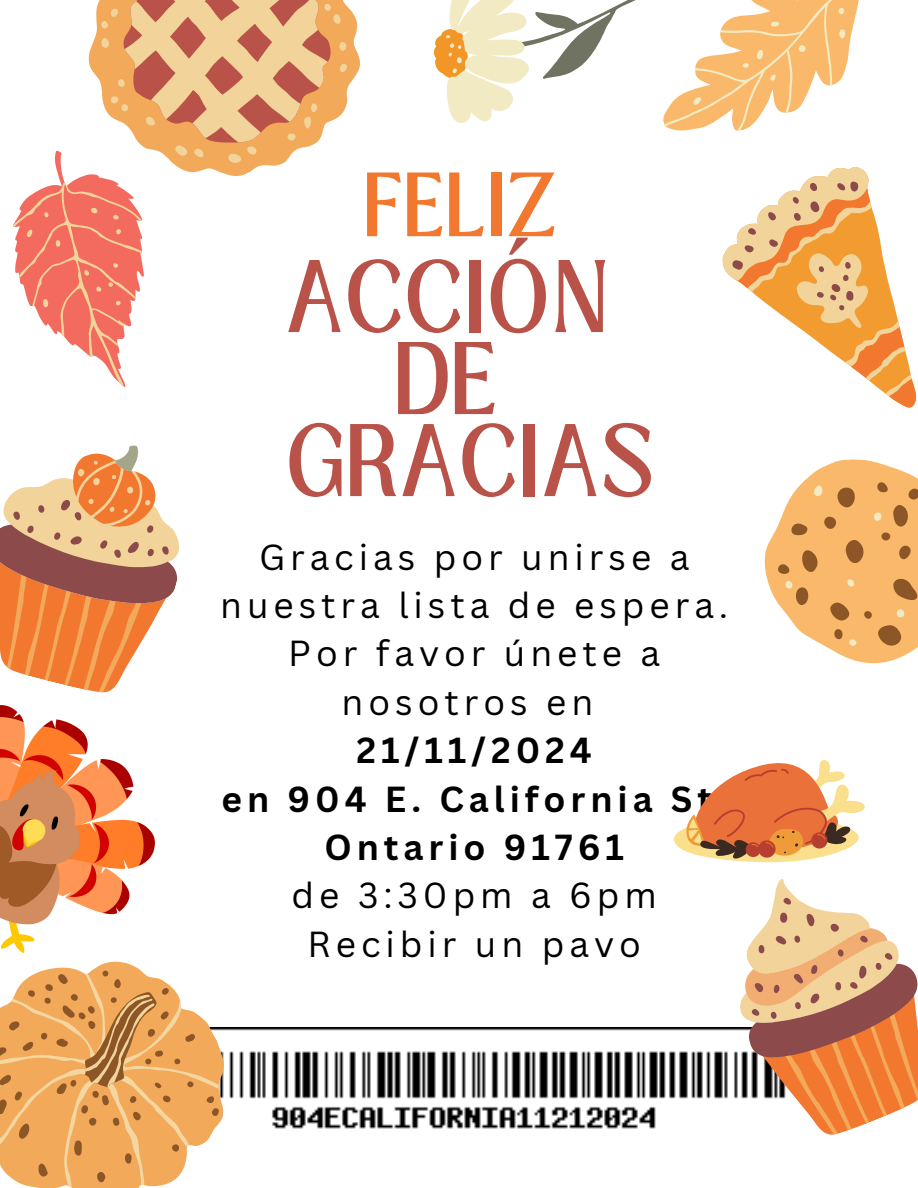
<style>
.page{position:relative;width:918px;height:1188px;background:#fff}
.page>*{position:absolute;margin:0;border:0;box-sizing:border-box;transform-origin:0 0}
.t1{font:79.05px "Loubag";letter-spacing:.025em;color:#b95248}
.t2{font:69.9px "Loubag";letter-spacing:.025em;color:#f27830}
.t3{font:35.25px/48.3px "Canva Sans";letter-spacing:.14em;color:#000;text-align:center}
.t4{font:700 35.25px "Canva Sans";letter-spacing:.14em;color:#000}
</style>
<div class="page">
<svg style="left:0;top:445px;width:179px;height:248px"></svg>
<svg style="left:798px;top:327px;width:119px;height:75px"></svg>
<svg style="left:88px;top:1px;width:272px;height:175px"></svg>
<svg style="left:99px;top:0;width:248px;height:163px;background:#e6ad7b"></svg>
<svg style="left:765px;top:460px;width:153px;height:203px"></svg>
<svg style="left:433px;top:0;width:467px;height:327px"></svg>
<svg style="left:55px;top:135px;width:179px;height:41px"></svg>
<svg style="left:54px;top:158px;width:162px;height:229px"></svg>
<svg style="left:13px;top:177px;width:151px;height:167px"></svg>
<img style="left:0;top:706px;width:154px;height:246px">
<img style="left:224px;top:1028px;width:449px;height:101px">
<svg style="left:50px;top:962px;width:174px;height:161px"></svg>
<svg style="left:34px;top:969px;width:185px;height:5px"></svg>
<svg style="left:0;top:974px;width:219px;height:214px;background:#eeb16e"></svg>
<svg style="left:84px;top:991px;width:72px;height:98px;background:#d39857"></svg>
<svg style="left:673px;top:760px;width:245px;height:375px"></svg>
<svg style="left:704px;top:863px;width:214px;height:210px"></svg>
<p class="t2" style="left:364px;top:149px;width:191px">FELIZ</p>
<p class="t1" style="left:286px;top:233px;width:324px">ACCIÓN</p>
<p class="t1" style="left:395px;top:315px;width:104px">DE</p>
<p class="t1" style="left:286px;top:397px;width:369px">GRACIAS</p>
<p class="t3" style="left:220px;top:532px;width:509px">Gracias por unirse a nuestra lista de espera.<br>Por favor únete a nosotros en</p>
<p class="t4" style="left:357px;top:726px;width:237px">21/11/2024</p>
<p class="t4" style="left:222px;top:774px;width:507px">en 904 E. California St.</p>
<p class="t4" style="left:324px;top:822px;width:301px">Ontario 91761</p>
<h2 class="t3" style="left:292px;top:871px;width:367px">de 3:30pm a 6pm</h2>
<h1 class="t3" style="left:308px;top:919px;width:335px">Recibir un pavo</h1>
</div>
